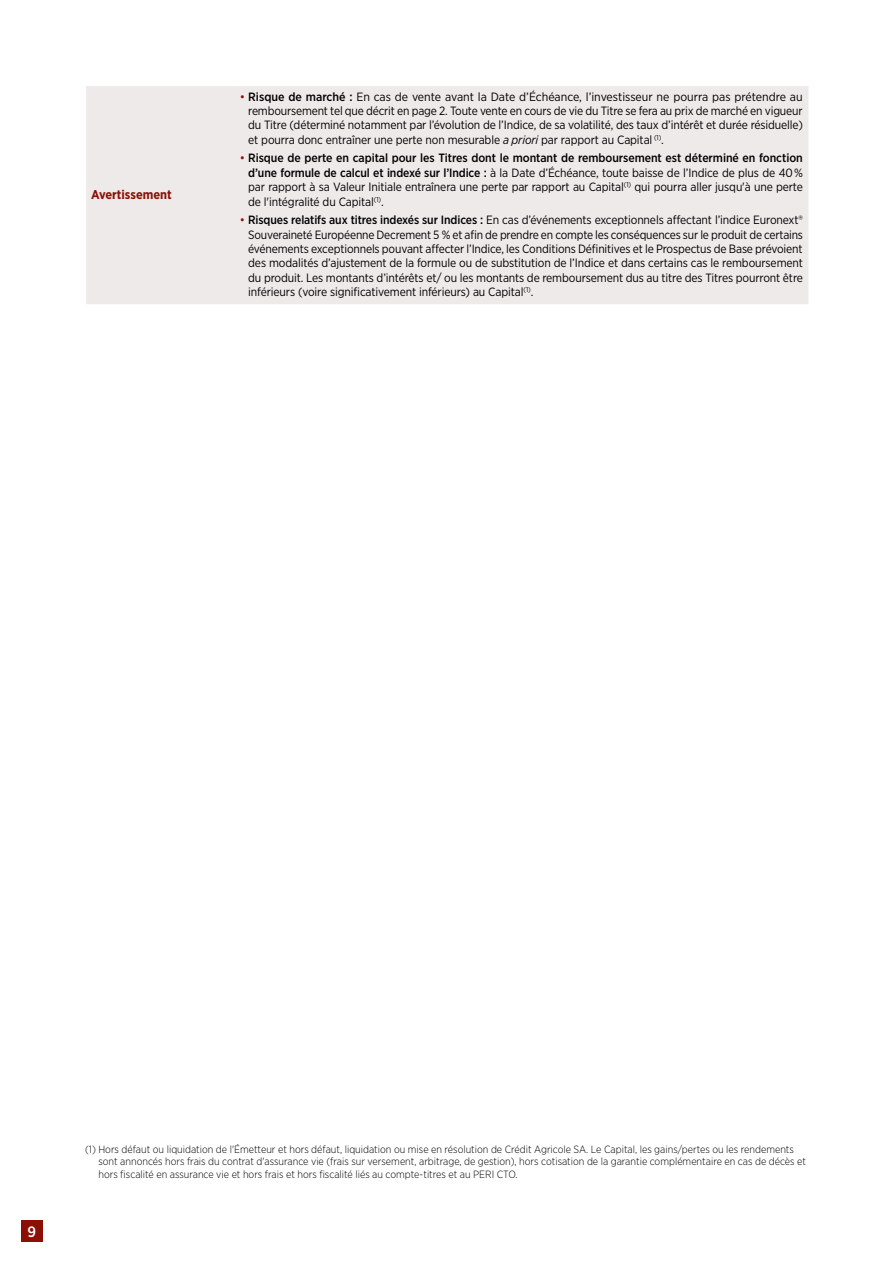
<style>
.page{position:relative;width:893px;height:1263px;background:#fff}
.page>*{position:absolute;margin:0;border:0;box-sizing:border-box;transform-origin:0 0}
.t1{font:500 15px "Gotham Narrow";color:#fff}
.t2{font:700 12.75px "Gotham Narrow";color:#8b0f04}
.t3{font:12px/14.4px "Gotham Narrow";letter-spacing:-.01em;color:#000;text-align:justify}
.t4{font:300 10.5px/12.6px "Gotham Narrow";color:#000}
.s1{color:#8b0f04}
.s2{font-weight:500}
.s3{font-style:italic}
</style>
<div class="page">
<div style="left:21px;top:1220px;width:22px;height:22px;background:#8b0f04"></div>
<div style="left:86px;top:86px;width:722px;height:218px;background:#efeaea"></div>
<p class="t2" style="left:91px;top:186px;width:82px">Avertissement</p>
<p class="t3" style="left:248px;top:89px;width:556px;text-indent:-8px"><span class="s1">•</span> <span class="s2">Risque de marché :</span> En cas de vente avant la Date d’Échéance, l’investisseur ne pourra pas prétendre au remboursement tel que décrit en page 2. Toute vente en cours de vie du Titre se fera au prix de marché en vigueur du Titre (déterminé notamment par l’évolution de l’Indice, de sa volatilité, des taux d’intérêt et durée résiduelle) et pourra donc entraîner une perte non mesurable <span class="s3">a priori</span> par rapport au Capital <sup>(1)</sup>.</p>
<p class="t3" style="left:248px;top:151px;width:556px;text-indent:-8px"><span class="s1">•</span> <span class="s2">Risque de perte en capital pour les Titres dont le montant de remboursement est déterminé en fonction d’une formule de calcul et indexé sur l’Indice :</span> à la Date d’Échéance, toute baisse de l’Indice de plus de 40 % par rapport à sa Valeur Initiale entraînera une perte par rapport au Capital<sup>(1)</sup> qui pourra aller jusqu'à une perte de l'intégralité du Capital<sup>(1)</sup>.</p>
<p class="t3" style="left:248px;top:213px;width:556px;text-indent:-8px"><span class="s1">•</span> <span class="s2">Risques relatifs aux titres indexés sur Indices :</span> En cas d’événements exceptionnels affectant l’indice Euronext® Souveraineté Européenne Decrement 5 % et afin de prendre en compte les conséquences sur le produit de certains événements exceptionnels pouvant affecter l’Indice, les Conditions Définitives et le Prospectus de Base prévoient des modalités d’ajustement de la formule ou de substitution de l’Indice et dans certains cas le remboursement du produit. Les montants d’intérêts et/ ou les montants de remboursement dus au titre des Titres pourront être inférieurs (voire significativement inférieurs) au Capital<sup>(1)</sup>.</p>
<p class="t1" style="left:28px;top:1222px;width:10px">9</p>
<p class="t4" style="left:98px;top:1142px;width:709px;text-indent:-13px">(1) Hors défaut ou liquidation de l'Émetteur et hors défaut, liquidation ou mise en résolution de Crédit Agricole SA. Le Capital, les gains/pertes ou les rendements sont annoncés hors frais du contrat d'assurance vie (frais sur versement, arbitrage, de gestion), hors cotisation de la garantie complémentaire en cas de décès et hors fiscalité en assurance vie et hors frais et hors fiscalité liés au compte-titres et au PERI CTO.</p>
</div>
